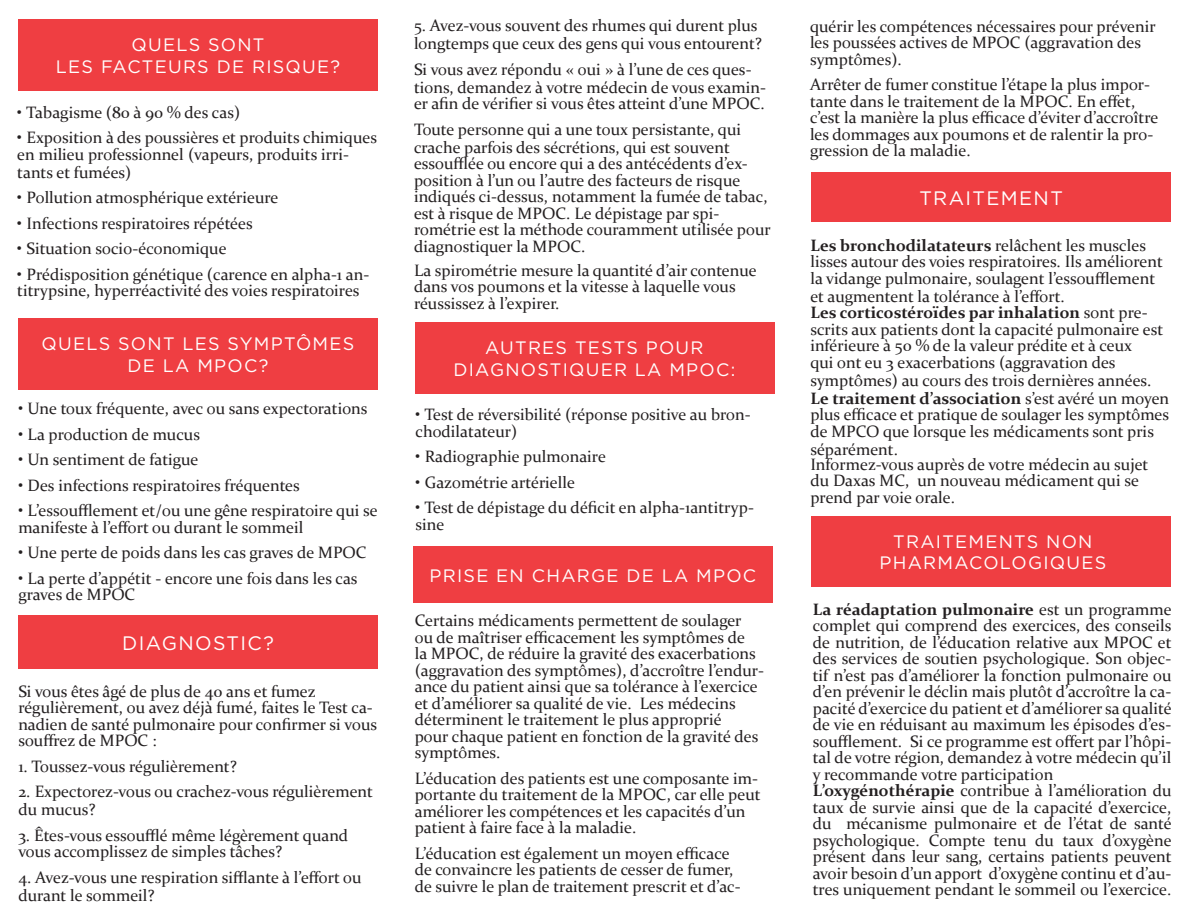
<style>
.page{position:relative;width:1188px;height:918px;background:#fff}
.page>*{position:absolute;margin:0;border:0;box-sizing:border-box;transform-origin:0 0}
.t1{font:19.5px "Gotham";letter-spacing:.07em;color:#fff}
.t2{font:18px/21.6px "Gotham";letter-spacing:.07em;color:#fff;text-align:center}
.t3{font:16.5px/16.5px "Constantia";color:#231f20}
.s1{font-weight:700}
</style>
<div class="page">
<div style="left:18px;top:19px;width:360px;height:72px;background:#ef3e42"></div>
<div style="left:415px;top:322px;width:360px;height:72px;background:#ef3e42"></div>
<div style="left:18px;top:318px;width:360px;height:72px;background:#ef3e42"></div>
<div style="left:18px;top:616px;width:360px;height:53px;background:#ef3e42"></div>
<div style="left:413px;top:546px;width:360px;height:57px;background:#ef3e42"></div>
<div style="left:812px;top:172px;width:360px;height:50px;background:#ef3e42"></div>
<div style="left:812px;top:516px;width:360px;height:70px;background:#ef3e42"></div>
<p class="t2" style="left:132px;top:34px;width:134px">QUELS SONT</p>
<p class="t2" style="left:56px;top:55px;width:286px">LES FACTEURS DE RISQUE?</p>
<p class="t3" style="left:17px;top:103px;width:224px">• Tabagisme (80 à 90 % des cas)</p>
<p class="t3" style="left:17px;top:129px;width:361px">• Exposition à des poussières et produits chimiques en milieu professionnel (vapeurs, produits irri-</p>
<p class="t3" style="left:17px;top:163px;width:116px">tants et fumées)</p>
<p class="t3" style="left:17px;top:189px;width:263px">• Pollution atmosphérique extérieure</p>
<p class="t3" style="left:17px;top:214px;width:237px">• Infections respiratoires répétées</p>
<p class="t3" style="left:17px;top:240px;width:211px">• Situation socio-économique</p>
<p class="t3" style="left:17px;top:265px;width:353px">• Prédisposition génétique (carence en alpha-1 an&shy;titrypsine, hyperréactivité des voies respiratoires</p>
<p class="t2" style="left:42px;top:333px;width:314px">QUELS SONT LES SYMPTÔMES<br>DE LA MPOC?</p>
<p class="t3" style="left:18px;top:400px;width:351px">• Une toux fréquente, avec ou sans expectorations</p>
<p class="t3" style="left:18px;top:425px;width:183px">• La production de mucus</p>
<p class="t3" style="left:18px;top:451px;width:182px">• Un sentiment de fatigue</p>
<p class="t3" style="left:18px;top:476px;width:283px">• Des infections respiratoires fréquentes</p>
<p class="t3" style="left:18px;top:502px;width:361px">• L’essoufflement et/ou une gêne respiratoire qui se manifeste à l’effort ou durant le sommeil</p>
<p class="t3" style="left:18px;top:544px;width:350px">• Une perte de poids dans les cas graves de MPOC</p>
<p class="t3" style="left:18px;top:569px;width:341px">• La perte d’appétit - encore une fois dans les cas graves de MPOC</p>
<p class="t1" style="left:122px;top:631px;width:153px">DIAGNOSTIC?</p>
<p class="t3" style="left:18px;top:682px;width:360px">Si vous êtes âgé de plus de 40 ans et fumez régulièrement, ou avez déjà fumé, faites le Test ca&shy;nadien de santé pulmonaire pour confirmer si vous souffrez de MPOC :</p>
<p class="t3" style="left:18px;top:757px;width:220px">1. Toussez-vous régulièrement?</p>
<p class="t3" style="left:18px;top:782px;width:356px;line-height:18px">2. Expectorez-vous ou crachez-vous régulièrement du mucus?</p>
<p class="t3" style="left:18px;top:826px;width:331px">3. Êtes-vous essoufflé même légèrement quand vous accomplissez de simples tâches?</p>
<p class="t3" style="left:18px;top:867px;width:345px;line-height:18px">4. Avez-vous une respiration sifflante à l’effort ou durant le sommeil?</p>
<p class="t3" style="left:414px;top:16px;width:350px;line-height:18px">5. Avez-vous souvent des rhumes qui durent plus longtemps que ceux des gens qui vous entourent?</p>
<p class="t3" style="left:414px;top:59px;width:353px;line-height:18px">Si vous avez répondu « oui » à l’une de ces ques&shy;tions, demandez à votre médecin de vous examin-</p>
<p class="t3" style="left:414px;top:95px;width:352px">er afin de vérifier si vous êtes atteint d’une MPOC.</p>
<p class="t3" style="left:414px;top:119px;width:329px;line-height:18px">Toute personne qui a une toux persistante, qui crache parfois des sécrétions, qui est souvent</p>
<p class="t3" style="left:414px;top:155px;width:358px">essoufflée ou encore qui a des antécédents d’ex&shy;position à l’un ou l’autre des facteurs de risque indiqués ci-dessus, notamment la fumée de tabac, est à risque de MPOC. Le dépistage par spi&shy;rométrie est la méthode couramment utilisée pour diagnostiquer la MPOC.</p>
<p class="t3" style="left:414px;top:261px;width:344px">La spirométrie mesure la quantité d’air contenue dans vos poumons et la vitesse à laquelle vous réussissez à l’expirer.</p>
<p class="t2" style="left:485px;top:337px;width:220px">AUTRES TESTS POUR</p>
<p class="t2" style="left:453px;top:358px;width:283px">DIAGNOSTIQUER LA MPOC:</p>
<p class="t3" style="left:416px;top:406px;width:337px">• Test de réversibilité (réponse positive au bron&shy;chodilatateur)</p>
<p class="t3" style="left:416px;top:448px;width:192px">• Radiographie pulmonaire</p>
<p class="t3" style="left:416px;top:473px;width:161px">• Gazométrie artérielle</p>
<p class="t3" style="left:416px;top:499px;width:340px">• Test de dépistage du déficit en alpha-1antitryp&shy;sine</p>
<p class="t2" style="left:430px;top:564px;width:328px">PRISE EN CHARGE DE LA MPOC</p>
<p class="t3" style="left:415px;top:612px;width:351px">Certains médicaments permettent de soulager ou de maîtriser efficacement les symptômes de<br>la MPOC, de réduire la gravité des exacerbations (aggravation des symptômes), d’accroître l’endur&shy;ance du patient ainsi que sa tolérance à l’exercice et d’améliorer sa qualité de vie. Les médecins déterminent le traitement le plus approprié<br>pour chaque patient en fonction de la gravité des symptômes.</p>
<p class="t3" style="left:415px;top:769px;width:347px">L’éducation des patients est une composante im&shy;portante du traitement de la MPOC, car elle peut améliorer les compétences et les capacités d’un patient à faire face à la maladie.</p>
<p class="t3" style="left:415px;top:844px;width:328px">L’éducation est également un moyen efficace de convaincre les patients de cesser de fumer, de suivre le plan de traitement prescrit et d’ac-</p>
<p class="t3" style="left:810px;top:17px;width:347px">quérir les compétences nécessaires pour prévenir les poussées actives de MPOC (aggravation des symptômes).</p>
<p class="t3" style="left:810px;top:76px;width:350px">Arrêter de fumer constitue l’étape la plus impor&shy;tante dans le traitement de la MPOC. En effet, c’est la manière la plus efficace d’éviter d’accroître les dommages aux poumons et de ralentir la pro&shy;gression de la maladie.</p>
<p class="t1" style="left:919px;top:186px;width:145px">TRAITEMENT</p>
<p class="t3" style="left:810px;top:236px;width:354px"><span class="s1">Les bronchodilatateurs</span> relâchent les muscles lisses autour des voies respiratoires. Ils améliorent la vidange pulmonaire, soulagent l’essoufflement</p>
<p class="t3" style="left:810px;top:287px;width:256px">et augmentent la tolérance à l’effort.</p>
<p class="t3" style="left:810px;top:303px;width:354px"><span class="s1">Les corticostéroïdes par inhalation</span> sont pre&shy;scrits aux patients dont la capacité pulmonaire est</p>
<p class="t3" style="left:810px;top:336px;width:323px">inférieure à 50 % de la valeur prédite et à ceux qui ont eu 3 exacerbations (aggravation des</p>
<p class="t3" style="left:810px;top:371px;width:342px">symptômes) au cours des trois dernières années.</p>
<p class="t3" style="left:810px;top:389px;width:360px;text-align:justify"><span class="s1">Le traitement d’association</span> s’est avéré un moyen plus efficace et pratique de soulager les symptômes de MPCO que lorsque les médicaments sont pris</p>
<p class="t3" style="left:810px;top:440px;width:89px">séparément.</p>
<p class="t3" style="left:810px;top:455px;width:340px">Informez-vous auprès de votre médecin au sujet du Daxas MC, un nouveau médicament qui se prend par voie orale.</p>
<p class="t2" style="left:893px;top:530px;width:201px">TRAITEMENTS NON</p>
<p class="t2" style="left:880px;top:552px;width:228px">PHARMACOLOGIQUES</p>
<p class="t3" style="left:813px;top:600px;width:360px;text-align:justify"><span class="s1">La réadaptation pulmonaire</span> est un programme complet qui comprend des exercices, des conseils de nutrition, de l’éducation relative aux MPOC et des services de soutien psychologique. Son objec&shy;tif n’est pas d’améliorer la fonction pulmonaire ou d’en prévenir le déclin mais plutôt d’accroître la ca&shy;pacité d’exercice du patient et d’améliorer sa qualité de vie en réduisant au maximum les épisodes d’es&shy;soufflement. Si ce programme est offert par l’hôpi&shy;tal de votre région, demandez à votre médecin qu’il y recommande votre participation</p>
<p class="t3" style="left:813px;top:782px;width:360px;text-align:justify"><span class="s1">L’oxygénothérapie</span> contribue à l’amélioration du taux de survie ainsi que de la capacité d’exercice, du mécanisme pulmonaire et de l’état de santé psychologique. Compte tenu du taux d’oxygène présent dans leur sang, certains patients peuvent avoir besoin d’un apport d’oxygène continu et d’au&shy;tres uniquement pendant le sommeil ou l’exercice.</p>
</div>
